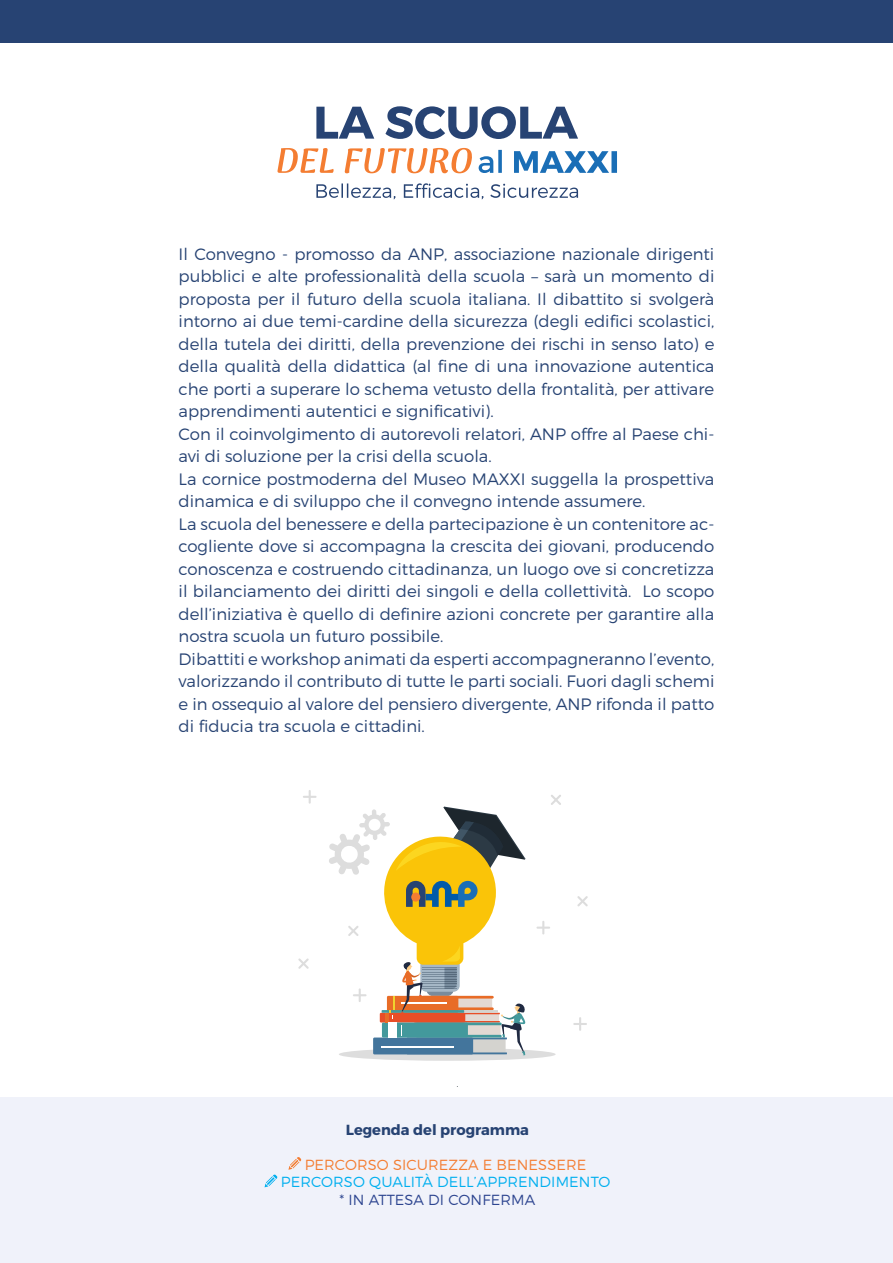
<style>
.page{position:relative;width:893px;height:1263px;background:#fff}
.page>*{position:absolute;margin:0;border:0;box-sizing:border-box;transform-origin:0 0}
.t1{font:300 16.5px/22.5px "Montserrat";color:#274373}
.t2{font:300 14.7px "Montserrat";letter-spacing:.01em;color:#00afef}
.t3{font:300 14.7px "Montserrat";letter-spacing:.01em;color:#f47d32}
.t4{font:700 14.7px "Montserrat";color:#274373}
.t5{font:300 14.7px "Montserrat";letter-spacing:.01em;color:#2d4590}
</style>
<div class="page">
<svg style="left:542px;top:921px;width:2px;height:13px"></svg>
<hr style="left:536px;top:926px;width:14px;height:3px;background:#ddd">
<svg style="left:577px;top:896px;width:11px;height:10px"></svg>
<svg style="left:298px;top:958px;width:11px;height:11px"></svg>
<svg style="left:303px;top:790px;width:14px;height:14px"></svg>
<svg style="left:573px;top:1017px;width:14px;height:14px"></svg>
<svg style="left:551px;top:795px;width:10px;height:10px"></svg>
<div style="left:339px;top:1048px;width:217px;height:13px;background:#ddd;border-radius:50%"></div>
<svg style="left:329px;top:806px;width:196px;height:249px"></svg>
<div style="left:411px;top:892px;width:9px;height:10px;background:#f47d32;border-radius:50%"></div>
<div style="left:0;top:1097px;width:893px;height:166px;background:#f0f2fa"></div>
<svg style="left:316px;top:183px;width:262px;height:16px"></svg>
<svg style="left:316px;top:106px;width:262px;height:33px"></svg>
<svg style="left:479px;top:150px;width:138px;height:23px"></svg>
<svg style="left:277px;top:148px;width:195px;height:25px"></svg>
<svg style="left:288px;top:1157px;width:13px;height:13px"></svg>
<svg style="left:265px;top:1174px;width:12px;height:13px"></svg>
<div style="left:0;top:0;width:893px;height:43px;background:#274373"></div>
<p class="t1" style="left:179px;top:242px;width:537px">Il Convegno - promosso da ANP, associazione nazionale dirigenti pubblici e alte professionalità della scuola – sarà un momento di proposta per il futuro della scuola italiana. Il dibattito si svolgerà intorno ai due temi-cardine della sicurezza (degli edifici scolastici, della tutela dei diritti, della prevenzione dei rischi in senso lato) e della qualità della didattica (al fine di una innovazione autentica che porti a superare lo schema vetusto della frontalità, per attivare apprendimenti autentici e significativi).<br>Con il coinvolgimento di autorevoli relatori, ANP offre al Paese chi&shy;avi di soluzione per la crisi della scuola.<br>La cornice postmoderna del Museo MAXXI suggella la prospettiva dinamica e di sviluppo che il convegno intende assumere.<br>La scuola del benessere e della partecipazione è un contenitore ac&shy;cogliente dove si accompagna la crescita dei giovani, producendo conoscenza e costruendo cittadinanza, un luogo ove si concretizza il bilanciamento dei diritti dei singoli e della collettività. Lo scopo dell’iniziativa è quello di definire azioni concrete per garantire alla nostra scuola un futuro possibile.<br>Dibattiti e workshop animati da esperti accompagneranno l’evento, valorizzando il contributo di tutte le parti sociali. Fuori dagli schemi e in ossequio al valore del pensiero divergente, ANP rifonda il patto di fiducia tra scuola e cittadini.</p>
<p class="t4" style="left:346px;top:1123px;width:185px">Legenda del programma</p>
<p class="t3" style="left:305px;top:1156px;width:283px">PERCORSO SICUREZZA E BENESSERE</p>
<p class="t2" style="left:281px;top:1174px;width:331px">PERCORSO QUALITÀ DELL’APPRENDIMENTO</p>
<p class="t5" style="left:340px;top:1191px;width:197px">* IN ATTESA DI CONFERMA</p>
</div>
